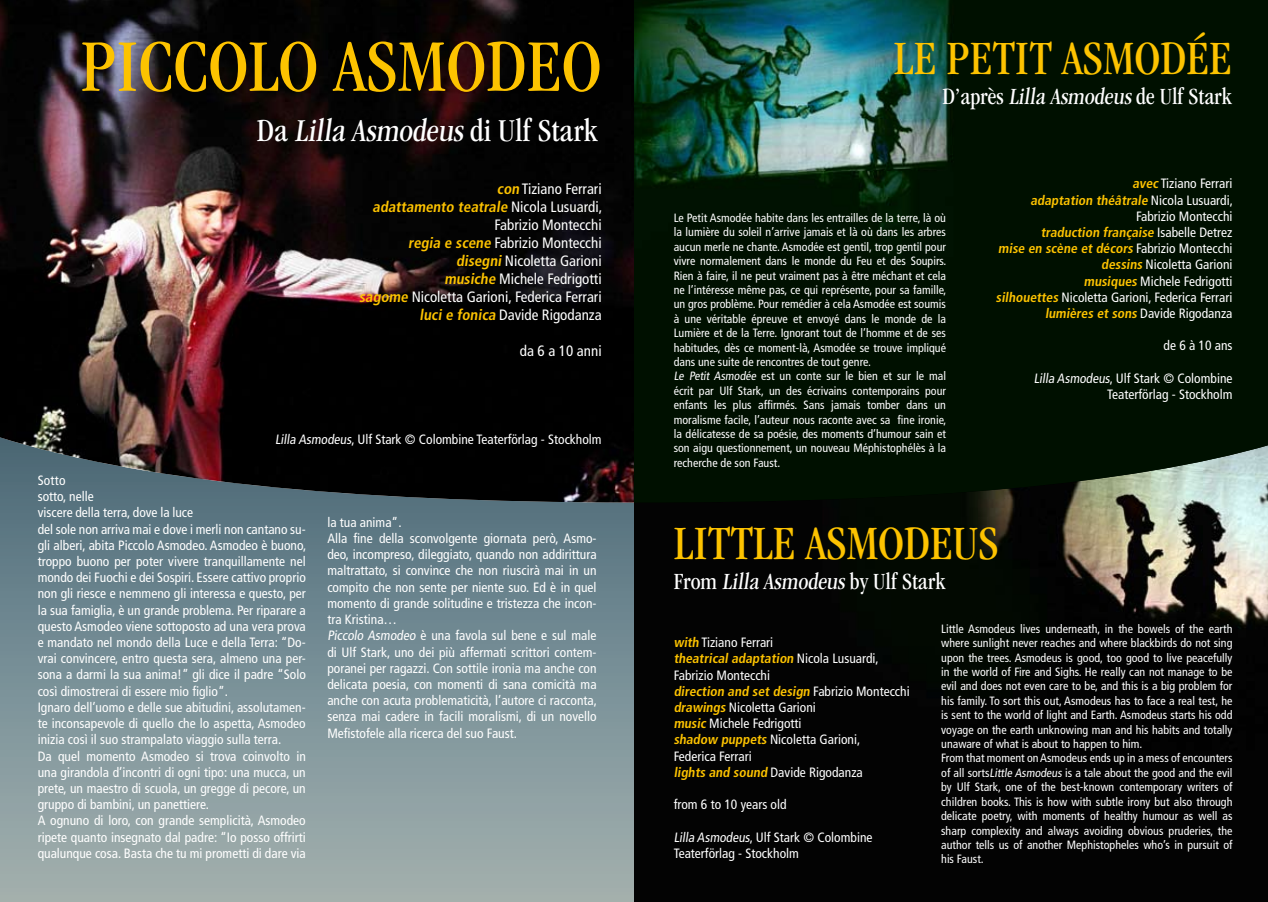
<style>
.page{position:relative;width:1268px;height:902px;background:#fff}
.page>*{position:absolute;margin:0;border:0;box-sizing:border-box;transform-origin:0 0}
.t1{font:condensed 76.5px "ITC Garamond Std";color:#fdc300}
.t2{font:condensed 49.5px "ITC Garamond Std";color:#fdc300}
.t3{font:condensed 33px "ITC Garamond Std";color:#fff}
.t4{font:condensed 24px "ITC Garamond Std";color:#fff}
.t5{font:condensed 15px/18px "Frutiger LT Std";color:#fff;text-align:right}
.t6{font:condensed 13.5px/16.2px "Frutiger LT Std";color:#fff}
.t7{font:condensed 12px/14.4px "Frutiger LT Std";color:#fff}
.s1{font-weight:700;color:#fdc300}
</style>
<div class="page">
<svg style="left:0;top:502px;width:634px;height:399px;background:#7d9298"></svg>
<img style="left:0;top:0;width:634px;height:502px">
<img style="left:634px;top:502px;width:633px;height:399px">
<svg style="left:634px;top:0;width:633px;height:502px;background:#0c2415"></svg>
<h1 class="t1" style="left:80px;top:24px;width:523px">PICCOLO ASMODEO</h1>
<h3 class="t3" style="left:257px;top:112px;width:342px">D a Lilla Asmodeus d i U l f S t a r k</h3>
<p class="t5" style="left:359px;top:180px;width:244px"><span class="s1">con</span> Tiziano Ferrari<br><span class="s1">adattamento teatrale</span> N i c o l a L u s u a rd i ,<br>Fabrizio Montecchi<br><span class="s1">regia e scene</span> Fabrizio Montecchi <span class="s1">disegni</span> Nicoletta Garioni<br><span class="s1">musiche</span> Michele Fedrigotti<br><span class="s1">sagome</span> Nicoletta Garioni, Federica Ferrari <span class="s1">luci e fonica</span> Davide Rigodanza</p>
<p class="t5" style="left:519px;top:342px;width:83px">da 6 a 10 anni</p>
<p class="t6" style="left:275px;top:431px;width:328px">Lilla Asmodeus, Ulf Stark © Colombine Teaterförlag - Stockholm</p>
<p class="t6" style="left:38px;top:472px;width:270px">Sotto<br>sotto, nelle<br>viscere della terra, dove la luce<br>del sole non arriva mai e dove i merli non cantano su&shy;gli alberi, abita Piccolo Asmodeo. Asmodeo è buono, troppo buono per poter vivere tranquillamente nel mondo dei Fuochi e dei Sospiri. Essere cattivo proprio non gli riesce e nemmeno gli interessa e questo, per la sua famiglia, è un grande problema. Per riparare a questo Asmodeo viene sottoposto ad una vera prova e mandato nel mondo della Luce e della Terra: “Do&shy;vrai convincere, entro questa sera, almeno una per&shy;sona a darmi la sua anima!” gli dice il padre “Solo così dimostrerai di essere mio figlio”.<br>Ignaro dell’uomo e delle sue abitudini, assolutamen&shy;te inconsapevole di quello che lo aspetta, Asmodeo inizia così il suo strampalato viaggio sulla terra.<br>Da quel momento Asmodeo si trova coinvolto in una girandola d’incontri di ogni tipo: una mucca, un prete, un maestro di scuola, un gregge di pecore, un gruppo di bambini, un panettiere.<br>A ognuno di loro, con grande semplicità, Asmodeo ripete quanto insegnato dal padre: “Io posso offrirti qualunque cosa. Basta che tu mi prometti di dare via</p>
<p class="t6" style="left:327px;top:514px;width:271px">la tua anima”.<br>Alla fine della sconvolgente giornata però, Asmo&shy;deo, incompreso, dileggiato, quando non addirittura maltrattato, si convince che non riuscirà mai in un compito che non sente per niente suo. Ed è in quel momento di grande solitudine e tristezza che incon&shy;tra Kristina…<br>Piccolo Asmodeo è una favola sul bene e sul male di Ulf Stark, uno dei più affermati scrittori contem&shy;poranei per ragazzi. Con sottile ironia ma anche con delicata poesia, con momenti di sana comicità ma anche con acuta problematicità, l’autore ci racconta, senza mai cadere in facili moralismi, di un novello Mefistofele alla ricerca del suo Faust.</p>
<h2 class="t2" style="left:893px;top:31px;width:339px">LE PETIT ASMODÉE</h2>
<h3 class="t4" style="left:942px;top:83px;width:291px">D’après Lilla Asmodeus de Ulf Stark</h3>
<p class="t7" style="left:673px;top:210px;width:274px">Le Petit Asmodée habite dans les entrailles de la terre, là où la lumière du soleil n’arrive jamais et là où dans les arbres aucun merle ne chante. Asmodée est gentil, trop gentil pour vivre normalement dans le monde du Feu et des Soupirs.<br>Rien à faire, il ne peut vraiment pas à être méchant et cela ne l’intéresse même pas, ce qui représente, pour sa famille, un gros problème. Pour remédier à cela Asmodée est soumis à une véritable épreuve et envoyé dans le monde de la Lumière et de la Terre. Ignorant tout de l’homme et de ses habitudes, dès ce moment-là, Asmodée se trouve impliqué dans une suite de rencontres de tout genre.<br>Le Petit Asmodée est un conte sur le bien et sur le mal écrit par Ulf Stark, un des écrivains contemporains pour enfants les plus affirmés. Sans jamais tomber dans un moralisme facile, l’auteur nous raconte avec sa fine ironie, la délicatesse de sa poésie, des moments d’humour sain et son aigu questionnement, un nouveau Méphistophélès à la recherche de son Faust.</p>
<p class="t6" style="left:995px;top:175px;width:238px;text-align:right"><span class="s1">avec</span> Tiziano Ferrari<br><span class="s1">adaptation théâtrale</span> N i c o l a L u s u a rd i , Fabrizio Montecchi<br><span class="s1">traduction française</span> I s a b e l l e D et re z<br><span class="s1">mise en scène et décors</span> Fabrizio Montecchi <span class="s1">dessins</span> Nicoletta Garioni<br><span class="s1">musiques</span> Michele Fedrigotti<br><span class="s1">silhouettes</span> Nicoletta Garioni, Federica Ferrari <span class="s1">lumières et sons</span> Davide Rigodanza</p>
<p class="t6" style="left:1163px;top:337px;width:70px">de 6 à 10 ans</p>
<p class="t6" style="left:1033px;top:370px;width:200px;text-align:right">Lilla Asmodeus, Ulf Stark © Colombine<br>Teaterförlag - Stockholm</p>
<h2 class="t2" style="left:673px;top:515px;width:326px">LITTLE ASMODEUS</h2>
<h3 class="t4" style="left:673px;top:567px;width:273px">From Lilla Asmodeus by Ulf Stark</h3>
<p class="t6" style="left:673px;top:634px;width:237px"><span class="s1">with</span> Tiziano Ferrari<br><span class="s1">theatrical adaptation</span> N i c o l a L u s u a rd i ,<br>Fabrizio Montecchi<br><span class="s1">direction and set design</span> Fa b r i z i o M o n te cc h i <span class="s1">drawings</span> Nicoletta Garioni<br><span class="s1">music</span> Michele Fedrigotti<br><span class="s1">shadow puppets</span> Nicoletta Garioni,<br>Federica Ferrari<br><span class="s1">lights and sound</span> Davide Rigodanza</p>
<p class="t6" style="left:673px;top:796px;width:114px">from 6 to 10 years old</p>
<p class="t6" style="left:673px;top:828px;width:200px">Lilla Asmodeus, Ulf Stark © Colombine<br>Teaterförlag - Stockholm</p>
<p class="t7" style="left:941px;top:621px;width:293px">Little Asmodeus lives underneath, in the bowels of the earth where sunlight never reaches and where blackbirds do not sing upon the trees. Asmodeus is good, too good to live peacefully in the world of Fire and Sighs. He really can not manage to be evil and does not even care to be, and this is a big problem for his family. To sort this out, Asmodeus has to face a real test, he is sent to the world of light and Earth. Asmodeus starts his odd voyage on the earth unknowing man and his habits and totally unaware of what is about to happen to him.<br>From that moment on Asmodeus ends up in a mess of encounters of all sortsLittle Asmodeus is a tale about the good and the evil by Ulf Stark, one of the best-known contemporary writers of children books. This is how with subtle irony but also through delicate poetry, with moments of healthy humour as well as sharp complexity and always avoiding obvious pruderies, the author tells us of another Mephistopheles who’s in pursuit of his Faust.</p>
</div>
